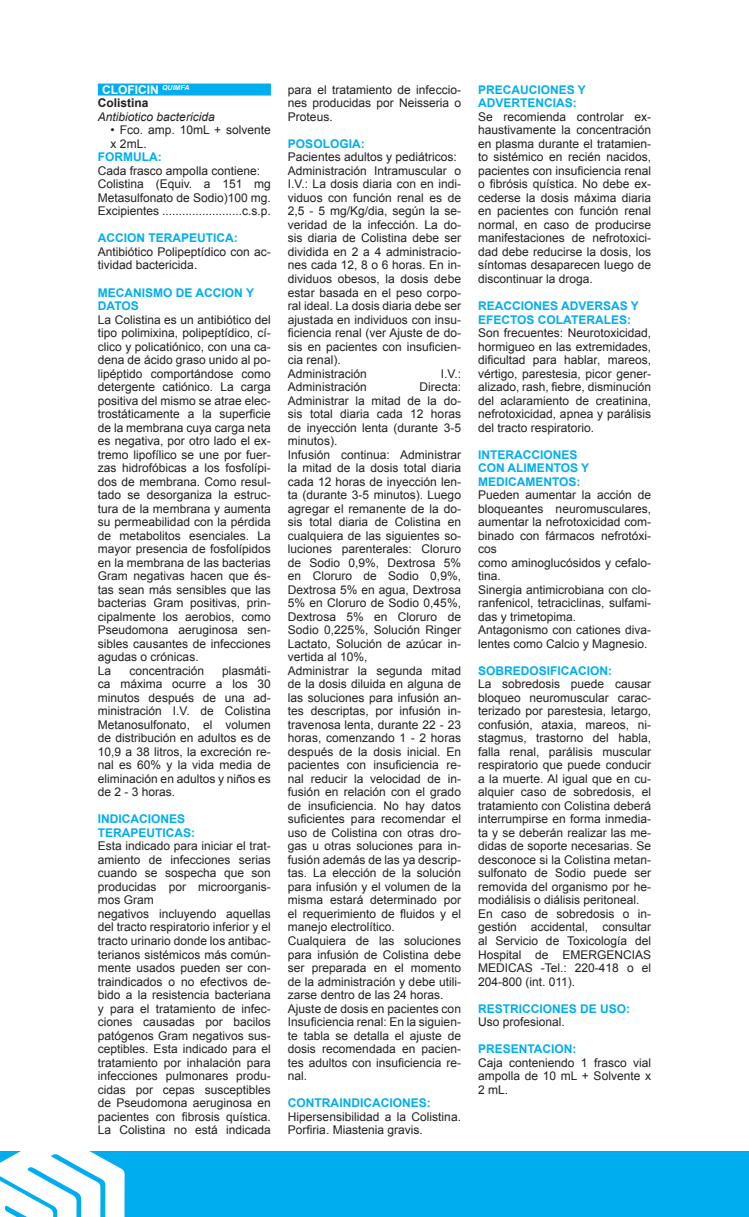
<style>
.page{position:relative;width:749px;height:1217px;background:#fff}
.page>*{position:absolute;margin:0;border:0;box-sizing:border-box;transform-origin:0 0}
.Texto{font:12px/13.5px "Arial";color:#231f20;text-align:justify}
.Sub_Titulo_copy_2{font:700 12px/13.5px "Arial";color:#00aeef}
.Presentación{font:12px/13.5px "Arial";color:#231f20}
.Indicaciones{font:italic 12px "Arial";color:#231f20}
.Nombre_Laboratorio{font:700 12px "Arial";color:#fff}
.Droga{font:700 12px "Arial";color:#231f20}
</style>
<div class="page">
<div style="left:0;top:1151px;width:748px;height:65px;background:#00aeef"></div>
<svg style="left:0;top:1151px;width:124px;height:65px"></svg>
<div style="left:98px;top:83px;width:173px;height:12px;background:#00aeef"></div>
<p class="Nombre_Laboratorio" style="left:102px;top:82px;width:89px">CLOFICIN <sup>QUIMFA</sup></p>
<p class="Droga" style="left:98px;top:95px;width:52px">Colistina</p>
<p class="Indicaciones" style="left:98px;top:109px;width:118px">Antibiotico bactericida</p>
<p class="Presentación" style="left:111px;top:123px;width:162px">• Fco. amp. 10mL + solvente x 2mL.</p>
<p class="Sub_Titulo_copy_2" style="left:98px;top:151px;width:65px">FORMULA:</p>
<p class="Texto" style="left:98px;top:164px;width:164px">Cada frasco ampolla contiene:</p>
<p class="Texto" style="left:98px;top:177px;width:174px">Colistina (Equiv. a 151 mg<br>Metasulfonato de Sodio)100 mg.</p>
<p class="Texto" style="left:98px;top:204px;width:174px">Excipientes ........................c.s.p.</p>
<p class="Sub_Titulo_copy_2" style="left:98px;top:232px;width:141px">ACCION TERAPEUTICA:</p>
<p class="Texto" style="left:98px;top:245px;width:174px">Antibiótico Polipeptídico con ac&shy;tividad bactericida.</p>
<p class="Sub_Titulo_copy_2" style="left:98px;top:286px;width:158px">MECANISMO DE ACCION Y<br>DATOS</p>
<p class="Texto" style="left:98px;top:312px;width:174px">La Colistina es un antibiótico del tipo polimixina, polipeptídico, cí&shy;clico y policatiónico, con una ca&shy;dena de ácido graso unido al po&shy;lipéptido comportándose como detergente catiónico. La carga positiva del mismo se atrae elec&shy;trostáticamente a la superficie de la membrana cuya carga neta es negativa, por otro lado el ex&shy;tremo lipofílico se une por fuer&shy;zas hidrofóbicas a los fosfolípi&shy;dos de membrana. Como resul&shy;tado se desorganiza la estruc&shy;tura de la membrana y aumenta su permeabilidad con la pérdida de metabolitos esenciales. La mayor presencia de fosfolípidos en la membrana de las bacterias Gram negativas hacen que és&shy;tas sean más sensibles que las bacterias Gram positivas, prin&shy;cipalmente los aerobios, como Pseudomona aeruginosa sen&shy;sibles causantes de infecciones agudas o crónicas.</p>
<p class="Texto" style="left:98px;top:663px;width:15px">La</p>
<p class="Texto" style="left:129px;top:663px;width:76px">concentración</p>
<p class="Texto" style="left:98px;top:663px;width:174px;text-indent:124px">plasmáti&shy;ca máxima ocurre a los 30 minutos después de una ad&shy;ministración I.V. de Colistina Metanosulfonato, el volumen de distribución en adultos es de 10,9 a 38 litros, la excreción re&shy;nal es 60% y la vida media de eliminación en adultos y niños es de 2 - 3 horas.</p>
<p class="Sub_Titulo_copy_2" style="left:98px;top:812px;width:99px">INDICACIONES<br>TERAPEUTICAS:</p>
<p class="Texto" style="left:98px;top:839px;width:174px">Esta indicado para iniciar el trat&shy;amiento de infecciones serias cuando se sospecha que son producidas por microorganis&shy;mos Gram</p>
<p class="Texto" style="left:98px;top:906px;width:174px">negativos incluyendo aquellas del tracto respiratorio inferior y el tracto urinario donde los antibac&shy;terianos sistémicos más común&shy;mente usados pueden ser con&shy;traindicados o no efectivos de&shy;bido a la resistencia bacteriana y para el tratamiento de infec&shy;ciones causadas por bacilos patógenos Gram negativos sus&shy;ceptibles. Esta indicado para el tratamiento por inhalación para infecciones pulmonares produ&shy;cidas por cepas susceptibles de Pseudomona aeruginosa en pacientes con fibrosis quística.<br>La Colistina no está indicada</p>
<p class="Texto" style="left:288px;top:83px;width:174px">para el tratamiento de infeccio&shy;nes producidas por Neisseria o Proteus.</p>
<p class="Sub_Titulo_copy_2" style="left:288px;top:137px;width:78px">POSOLOGIA:</p>
<p class="Texto" style="left:288px;top:150px;width:170px">Pacientes adultos y pediátricos:</p>
<p class="Texto" style="left:288px;top:164px;width:174px">Administración Intramuscular o I.V.: La dosis diaria con en indi&shy;viduos con función renal es de 2,5 - 5 mg/Kg/dia, según la se&shy;veridad de la infección. La do&shy;sis diaria de Colistina debe ser dividida en 2 a 4 administracio&shy;nes cada 12, 8 o 6 horas. En in&shy;dividuos obesos, la dosis debe estar basada en el peso corpo&shy;ral ideal. La dosis diaria debe ser ajustada en individuos con insu&shy;ficiencia renal (ver Ajuste de do&shy;sis en pacientes con insuficien&shy;cia renal).</p>
<p class="Texto" style="left:288px;top:366px;width:80px">Administración</p>
<p class="Texto" style="left:440px;top:366px;width:22px">I.V.:</p>
<p class="Texto" style="left:288px;top:380px;width:80px">Administración</p>
<p class="Texto" style="left:288px;top:380px;width:174px;text-indent:132px">Directa:<br>Administrar la mitad de la do&shy;sis total diaria cada 12 horas de inyección lenta (durante 3-5 minutos).</p>
<p class="Texto" style="left:288px;top:447px;width:174px">Infusión continua: Administrar la mitad de la dosis total diaria cada 12 horas de inyección len&shy;ta (durante 3-5 minutos). Luego agregar el remanente de la do&shy;sis total diaria de Colistina en cualquiera de las siguientes so&shy;luciones parenterales: Cloruro de Sodio 0,9%, Dextrosa 5% en Cloruro de Sodio 0,9%, Dextrosa 5% en agua, Dextrosa 5% en Cloruro de Sodio 0,45%, Dextrosa 5% en Cloruro de Sodio 0,225%, Solución Ringer Lactato, Solución de azúcar in&shy;vertida al 10%,</p>
<p class="Texto" style="left:288px;top:663px;width:174px">Administrar la segunda mitad de la dosis diluida en alguna de las soluciones para infusión an&shy;tes descriptas, por infusión in&shy;travenosa lenta, durante 22 - 23 horas, comenzando 1 - 2 horas después de la dosis inicial. En pacientes con insuficiencia re&shy;nal reducir la velocidad de in&shy;fusión en relación con el grado de insuficiencia. No hay datos suficientes para recomendar el uso de Colistina con otras dro&shy;gas u otras soluciones para in&shy;fusión además de las ya descrip&shy;tas. La elección de la solución para infusión y el volumen de la misma estará determinado por el requerimiento de fluidos y el manejo electrolítico.</p>
<p class="Texto" style="left:288px;top:933px;width:174px">Cualquiera de las soluciones para infusión de Colistina debe ser preparada en el momento de la administración y debe utili&shy;zarse dentro de las 24 horas.</p>
<p class="Texto" style="left:288px;top:1001px;width:174px">Ajuste de dosis en pacientes con Insuficiencia renal: En la siguien&shy;te tabla se detalla el ajuste de dosis recomendada en pacien&shy;tes adultos con insuficiencia re&shy;nal.</p>
<p class="Sub_Titulo_copy_2" style="left:288px;top:1096px;width:144px">CONTRAINDICACIONES:</p>
<p class="Texto" style="left:288px;top:1109px;width:174px">Hipersensibilidad a la Colistina.<br>Porfiria. Miastenia gravis.</p>
<p class="Sub_Titulo_copy_2" style="left:478px;top:83px;width:109px">PRECAUCIONES Y<br>ADVERTENCIAS:</p>
<p class="Texto" style="left:478px;top:110px;width:174px">Se recomienda controlar ex&shy;haustivamente la concentración en plasma durante el tratamien&shy;to sistémico en recién nacidos, pacientes con insuficiencia renal o fibrósis quística. No debe ex&shy;cederse la dosis máxima diaria en pacientes con función renal normal, en caso de producirse manifestaciones de nefrotoxici&shy;dad debe reducirse la dosis, los síntomas desaparecen luego de discontinuar la droga.</p>
<p class="Sub_Titulo_copy_2" style="left:478px;top:299px;width:162px">REACCIONES ADVERSAS Y<br>EFECTOS COLATERALES:</p>
<p class="Texto" style="left:478px;top:326px;width:174px">Son frecuentes: Neurotoxicidad, hormigueo en las extremidades, dificultad para hablar, mareos, vértigo, parestesia, picor gener&shy;alizado, rash, fiebre, disminución del aclaramiento de creatinina, nefrotoxicidad, apnea y parálisis del tracto respiratorio.</p>
<p class="Sub_Titulo_copy_2" style="left:478px;top:448px;width:113px">INTERACCIONES<br>CON ALIMENTOS Y<br>MEDICAMENTOS:</p>
<p class="Texto" style="left:478px;top:488px;width:174px">Pueden aumentar la acción de bloqueantes neuromusculares, aumentar la nefrotoxicidad com&shy;binado con fármacos nefrotóxi&shy;cos</p>
<p class="Texto" style="left:478px;top:555px;width:174px">como aminoglucósidos y cefalo&shy;tina.</p>
<p class="Texto" style="left:478px;top:582px;width:174px">Sinergia antimicrobiana con clo&shy;ranfenicol, tetraciclinas, sulfami&shy;das y trimetopima.</p>
<p class="Texto" style="left:478px;top:623px;width:174px">Antagonismo con cationes diva&shy;lentes como Calcio y Magnesio.</p>
<p class="Sub_Titulo_copy_2" style="left:478px;top:664px;width:136px">SOBREDOSIFICACION:</p>
<p class="Texto" style="left:478px;top:677px;width:174px">La sobredosis puede causar bloqueo neuromuscular carac&shy;terizado por parestesia, letargo, confusión, ataxia, mareos, ni&shy;stagmus, trastorno del habla, falla renal, parálisis muscular respiratorio que puede conducir a la muerte. Al igual que en cu&shy;alquier caso de sobredosis, el tratamiento con Colistina deberá interrumpirse en forma inmedia&shy;ta y se deberán realizar las me&shy;didas de soporte necesarias. Se desconoce si la Colistina metan&shy;sulfonato de Sodio puede ser removida del organismo por he&shy;modiálisis o diálisis peritoneal.</p>
<p class="Texto" style="left:478px;top:906px;width:174px">En caso de sobredosis o in&shy;gestión accidental, consultar al Servicio de Toxicología del Hospital de EMERGENCIAS MEDICAS -Tel.: 220-418 o el 204-800 (int. 011).</p>
<p class="Sub_Titulo_copy_2" style="left:478px;top:1001px;width:154px">RESTRICCIONES DE USO:</p>
<p class="Texto" style="left:478px;top:1014px;width:88px">Uso profesional.</p>
<p class="Sub_Titulo_copy_2" style="left:478px;top:1042px;width:100px">PRESENTACION:</p>
<p class="Texto" style="left:478px;top:1055px;width:174px">Caja conteniendo 1 frasco vial ampolla de 10 mL + Solvente x 2 mL.</p>
</div>
